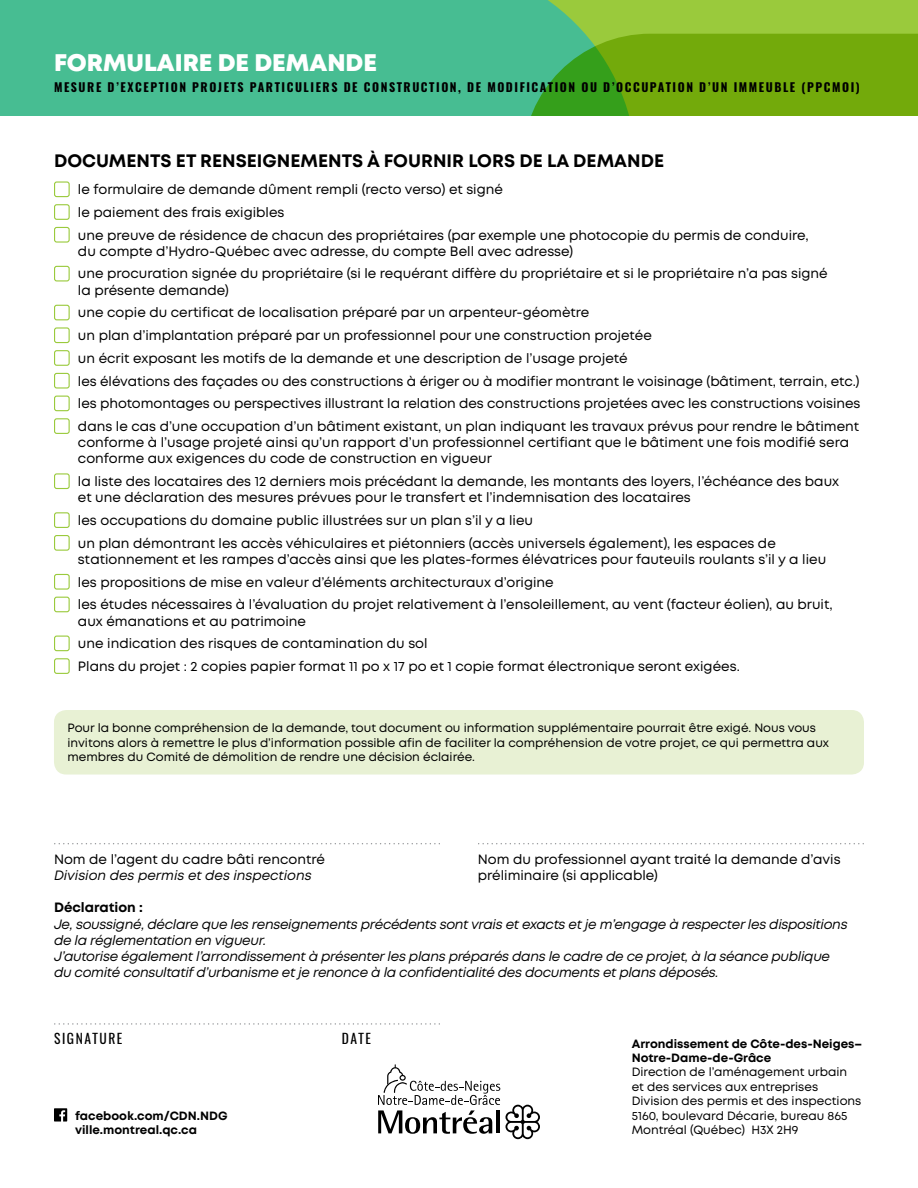
<style>
.page{position:relative;width:918px;height:1188px;background:#fff}
.page>*{position:absolute;margin:0;border:0;box-sizing:border-box;transform-origin:0 0}
.t1{font:800 24px "Mont";color:#fff}
.t2{font:700 18px "Mont";color:#000}
.t3{font:13.5px/22.6px "Mont";color:#000}
.t4{font:italic 13.5px/16.2px "Mont";letter-spacing:-.02em;color:#000}
.t5{font:italic 13.5px "Mont";color:#000}
.t6{font:13.5px "Oswald";letter-spacing:.12em;color:#000}
.t7{font:700 13.5px "Mont";color:#000}
.t8{font:12px/14.4px "Mont";color:#000}
.t9{font:700 12px "Oswald";letter-spacing:.13em;color:#000}
.t10{font:700 12px/14.4px "Mont";color:#000}
</style>
<div class="page">
<svg style="left:378px;top:1064px;width:162px;height:75px"></svg>
<svg style="left:54px;top:1108px;width:13px;height:14px"></svg>
<div style="left:0;top:0;width:918px;height:116px;background:#9aca3c"></div>
<div style="left:0;top:0;width:585px;height:116px;background:#47bd92"></div>
<svg style="left:523px;top:34px;width:395px;height:82px"></svg>
<div style="left:54px;top:181px;width:16px;height:16px;border:1px solid #9aca3c;border-radius:2px"></div>
<div style="left:54px;top:204px;width:16px;height:16px;border:1px solid #9aca3c;border-radius:2px"></div>
<div style="left:54px;top:227px;width:16px;height:16px;border:1px solid #9aca3c;border-radius:2px"></div>
<div style="left:54px;top:266px;width:16px;height:15px;border:1px solid #9aca3c;border-radius:2px"></div>
<div style="left:54px;top:305px;width:16px;height:15px;border:1px solid #9aca3c;border-radius:2px"></div>
<div style="left:54px;top:327px;width:16px;height:16px;border:1px solid #9aca3c;border-radius:2px"></div>
<div style="left:54px;top:350px;width:16px;height:16px;border:1px solid #9aca3c;border-radius:2px"></div>
<div style="left:54px;top:373px;width:16px;height:16px;border:1px solid #9aca3c;border-radius:2px"></div>
<div style="left:54px;top:396px;width:16px;height:15px;border:1px solid #9aca3c;border-radius:2px"></div>
<div style="left:54px;top:418px;width:16px;height:16px;border:1px solid #9aca3c;border-radius:2px"></div>
<div style="left:54px;top:473px;width:16px;height:16px;border:1px solid #9aca3c;border-radius:2px"></div>
<div style="left:54px;top:512px;width:16px;height:16px;border:1px solid #9aca3c;border-radius:2px"></div>
<div style="left:54px;top:535px;width:16px;height:16px;border:1px solid #9aca3c;border-radius:2px"></div>
<div style="left:54px;top:574px;width:16px;height:16px;border:1px solid #9aca3c;border-radius:2px"></div>
<div style="left:54px;top:597px;width:16px;height:15px;border:1px solid #9aca3c;border-radius:2px"></div>
<div style="left:54px;top:636px;width:16px;height:15px;border:1px solid #9aca3c;border-radius:2px"></div>
<div style="left:54px;top:658px;width:16px;height:16px;border:1px solid #9aca3c;border-radius:2px"></div>
<div style="left:54px;top:710px;width:810px;height:65px;background:#e8f1d4;border-radius:12px"></div>
<svg style="left:55px;top:843px;width:385px;height:1px"></svg>
<svg style="left:55px;top:1023px;width:385px;height:2px"></svg>
<svg style="left:479px;top:843px;width:385px;height:1px"></svg>
<h1 class="t1" style="left:54px;top:47px;width:325px">FORMULAIRE DE DEMANDE</h1>
<p class="t9" style="left:54px;top:79px;width:807px">MESURE D’EXCEPTION PROJETS PARTICULIERS DE CONSTRUCTION, DE MODIFICATION OU D’OCCUPATION D’UN IMMEUBLE (PPCMOI)</p>
<h2 class="t2" style="left:54px;top:149px;width:612px">DOCUMENTS ET RENSEIGNEMENTS À FOURNIR LORS DE LA DEMANDE</h2>
<p class="t3" style="left:78px;top:178px;width:732px">le formulaire de demande dûment rempli (recto verso) et signé<br>le paiement des frais exigibles<br>une preuve de résidence de chacun des propriétaires (par exemple une photocopie du permis de conduire,</p>
<p class="t3" style="left:78px;top:240px;width:751px">du compte d’Hydro-Québec avec adresse, du compte Bell avec adresse)<br>une procuration signée du propriétaire (si le requérant diffère du propriétaire et si le propriétaire n’a pas signé</p>
<p class="t3" style="left:78px;top:279px;width:784px">la présente demande)<br>une copie du certificat de localisation préparé par un arpenteur-géomètre<br>un plan d’implantation préparé par un professionnel pour une construction projetée<br>un écrit exposant les motifs de la demande et une description de l’usage projeté<br>les élévations des façades ou des constructions à ériger ou à modifier montrant le voisinage (bâtiment, terrain, etc.) les photomontages ou perspectives illustrant la relation des constructions projetées avec les constructions voisines dans le cas d’une occupation d’un bâtiment existant, un plan indiquant les travaux prévus pour rendre le bâtiment</p>
<p class="t3" style="left:78px;top:434px;width:773px;line-height:16.2px">conforme à l’usage projeté ainsi qu’un rapport d’un professionnel certifiant que le bâtiment une fois modifié sera conforme aux exigences du code de construction en vigueur</p>
<p class="t3" style="left:78px;top:473px;width:763px;line-height:16.2px">la liste des locataires des 12 derniers mois précédant la demande, les montants des loyers, l’échéance des baux et une déclaration des mesures prévues pour le transfert et l’indemnisation des locataires</p>
<p class="t3" style="left:78px;top:509px;width:699px">les occupations du domaine public illustrées sur un plan s’il y a lieu<br>un plan démontrant les accès véhiculaires et piétonniers (accès universels également), les espaces de</p>
<p class="t3" style="left:78px;top:548px;width:756px">stationnement et les rampes d’accès ainsi que les plates-formes élévatrices pour fauteuils roulants s’il y a lieu les propositions de mise en valeur d’éléments architecturaux d’origine<br>les études nécessaires à l’évaluation du projet relativement à l’ensoleillement, au vent (facteur éolien), au bruit,</p>
<p class="t3" style="left:78px;top:610px;width:663px">aux émanations et au patrimoine<br>une indication des risques de contamination du sol<br>Plans du projet : 2 copies papier format 11 po x 17 po et 1 copie format électronique seront exigées.</p>
<p class="t8" style="left:68px;top:721px;width:763px">Pour la bonne compréhension de la demande, tout document ou information supplémentaire pourrait être exigé. Nous vous invitons alors à remettre le plus d’information possible afin de faciliter la compréhension de votre projet, ce qui permettra aux membres du Comité de démolition de rendre une décision éclairée.</p>
<p class="t3" style="left:54px;top:848px;width:272px">Nom de l’agent du cadre bâti rencontré</p>
<p class="t5" style="left:54px;top:867px;width:259px">Division des permis et des inspections</p>
<p class="t7" style="left:54px;top:899px;width:90px">Déclaration :</p>
<p class="t4" style="left:54px;top:916px;width:795px">Je, soussigné, déclare que les renseignements précédents sont vrais et exacts et je m’engage à respecter les dispositions de la réglementation en vigueur.<br>J’autorise également l’arrondissement à présenter les plans préparés dans le cadre de ce projet, à la séance publique du comité consultatif d’urbanisme et je renonce à la confidentialité des documents et plans déposés.</p>
<p class="t3" style="left:478px;top:851px;width:364px;line-height:16.2px">Nom du professionnel ayant traité la demande d’avis préliminaire (si applicable)</p>
<p class="t6" style="left:54px;top:1029px;width:70px">SIGNATURE</p>
<p class="t6" style="left:342px;top:1029px;width:30px">DATE</p>
<p class="t10" style="left:75px;top:1108px;width:154px">facebook.com/CDN.NDG ville.montreal.qc.ca</p>
<p class="t10" style="left:632px;top:1036px;width:232px">Arrondissement de Côte-des-Neiges–<br>Notre-Dame-de-Grâce</p>
<p class="t8" style="left:632px;top:1065px;width:231px">Direction de l’aménagement urbain et des services aux entreprises Division des permis et des inspections 5160, boulevard Décarie, bureau 865<br>Montréal (Québec) H3X 2H9</p>
</div>
